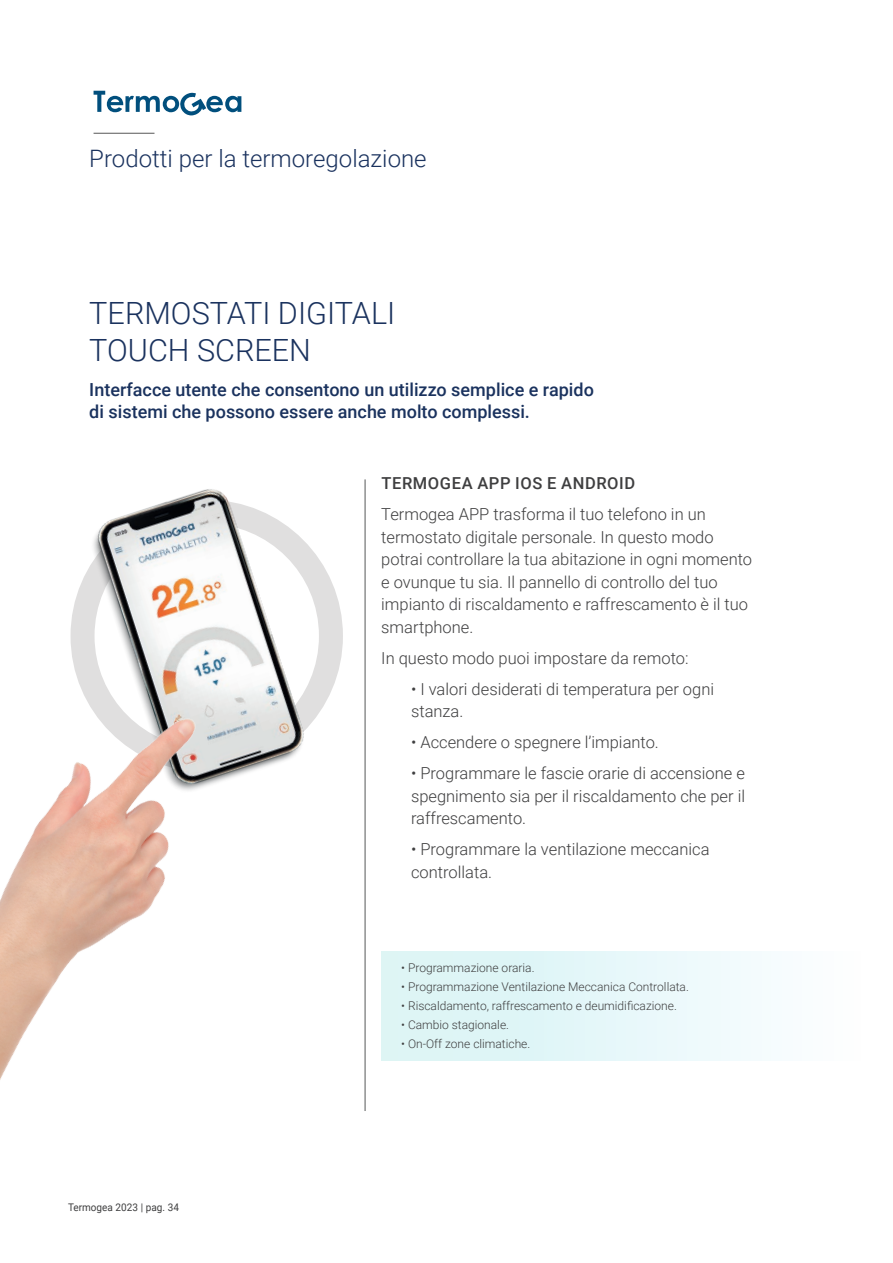
<style>
.page{position:relative;width:893px;height:1263px;background:#fff}
.page>*{position:absolute;margin:0;border:0;box-sizing:border-box;transform-origin:0 0}
.t1{font:300 30.6px/36.8px "Roboto";color:#1a325e}
.t2{font:300 24px "Roboto";color:#1a325e}
.t3{font:500 18px/22.5px "Roboto";color:#1a325e}
.t4{font:300 16.5px/22.5px "Roboto";color:#3e3e3f}
.t5{font:500 16.5px "Roboto";letter-spacing:.035em;color:#3e3e3f}
.t6{font:300 12px "Roboto";color:#3e3e3f}
.t7{font:10.5px "Roboto";color:#3e3e3f;scale:.95 1}
</style>
<div class="page">
<hr style="left:94px;top:133px;width:60px;height:1px;background:#565757">
<svg style="left:94px;top:91px;width:147px;height:24px"></svg>
<svg style="left:335px;top:591px;width:8px;height:90px"></svg>
<div style="left:381px;top:951px;width:479px;height:109px;background:linear-gradient(to right,#d7f3f4,#fbfdff)"></div>
<img style="left:71px;top:489px;width:264px;height:207px">
<hr style="left:365px;top:479px;width:1px;height:632px;background:#565757">
<img style="left:0;top:620px;width:329px;height:460px">
<p class="t2" style="left:89px;top:142px;width:339px">Prodotti per la termoregolazione</p>
<p class="t1" style="left:89px;top:294px;width:308px">TERMOSTATI DIGITALI<br>TOUCH SCREEN</p>
<p class="t3" style="left:89px;top:378px;width:506px">Interfacce utente che consentono un utilizzo semplice e rapido di sistemi che possono essere anche molto complessi.</p>
<p class="t5" style="left:382px;top:472px;width:255px">TERMOGEA APP IOS E ANDROID</p>
<p class="t4" style="left:381px;top:502px;width:372px">Termogea APP trasforma il tuo telefono in un termostato digitale personale. In questo modo potrai controllare la tua abitazione in ogni momento e ovunque tu sia. Il pannello di controllo del tuo impianto di riscaldamento e raffrescamento è il tuo smartphone.</p>
<p class="t4" style="left:381px;top:646px;width:309px">In questo modo puoi impostare da remoto:</p>
<p class="t4" style="left:411px;top:677px;width:305px">• I valori desiderati di temperatura per ogni stanza.</p>
<p class="t4" style="left:411px;top:730px;width:249px">• Accendere o spegnere l’impianto.</p>
<p class="t4" style="left:411px;top:761px;width:336px;text-align:justify">• Programmare le fascie orarie di accensione e spegnimento sia per il riscaldamento che per il raffrescamento.</p>
<p class="t4" style="left:411px;top:837px;width:300px">• Programmare la ventilazione meccanica controllata.</p>
<p class="t7" style="left:68px;top:1200px;width:118px">Termogea 2023 | pag. 34</p>
<p class="t6" style="left:401px;top:959px;width:135px">• Programmazione oraria.</p>
<p class="t6" style="left:401px;top:978px;width:289px">• Programmazione Ventilazione Meccanica Controllata.</p>
<p class="t6" style="left:401px;top:997px;width:277px">• Riscaldamento, raffrescamento e deumidificazione.</p>
<p class="t6" style="left:401px;top:1016px;width:109px">• Cambio stagionale.</p>
<p class="t6" style="left:401px;top:1035px;width:131px">• On-Off zone climatiche.</p>
</div>
